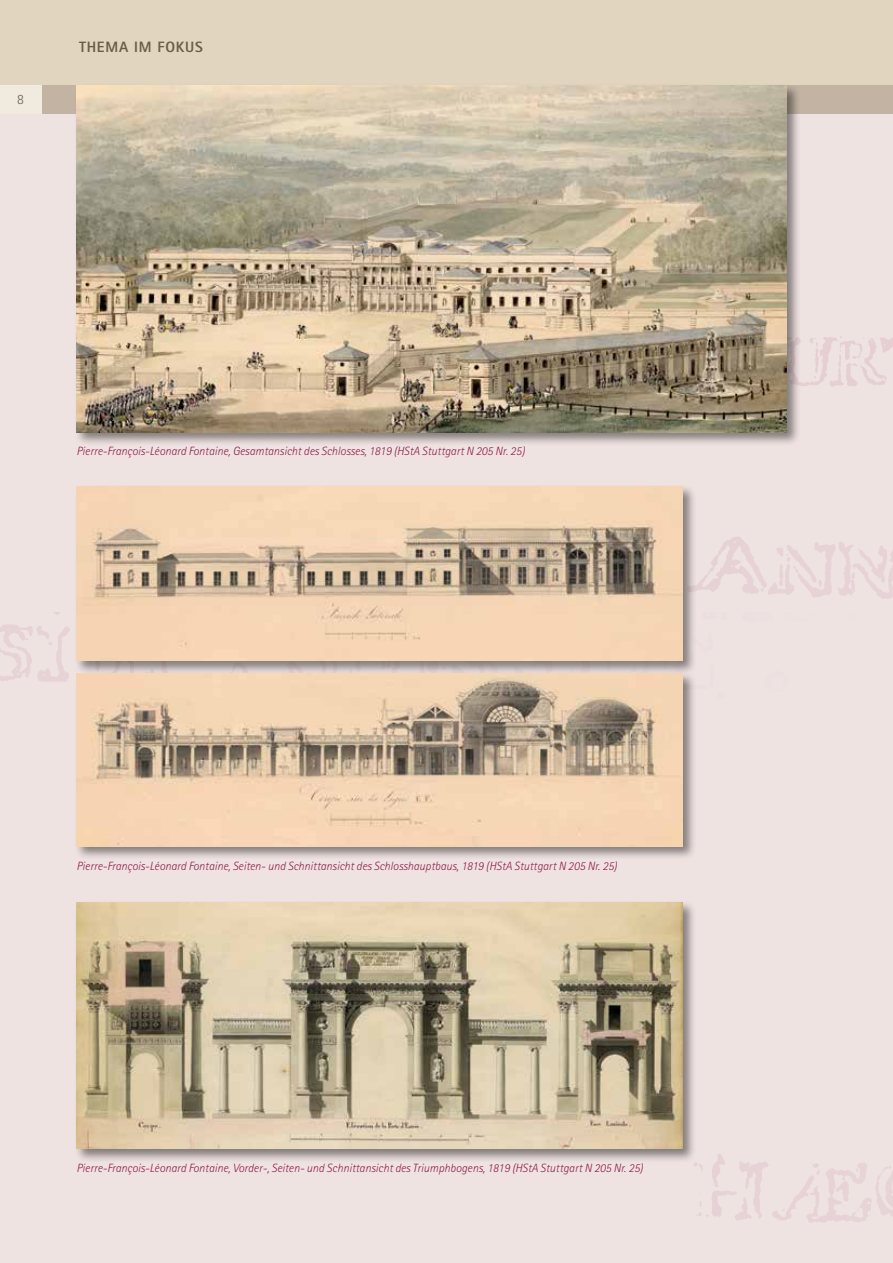
<style>
.page{position:relative;width:893px;height:1263px;background:#fff}
.page>*{position:absolute;margin:0;border:0;box-sizing:border-box;transform-origin:0 0}
.t1{font:800 15px "Rotis Sans Serif Pro";letter-spacing:.05em;color:#6c5c48}
.t2{font:300 14.25px "Rotis Sans Serif Pro";color:#6c5c48}
.t3{font:italic 300 12px "Rotis Sans Serif Pro";color:#8e1f4c}
</style>
<div class="page">
<div style="left:0;top:108px;width:893px;height:1155px;background:#efe3e2"></div>
<div style="left:0;top:0;width:893px;height:108px;background:#e1d5bf"></div>
<div style="left:0;top:85px;width:893px;height:29px;background:#c2b3a3"></div>
<div style="left:0;top:85px;width:41px;height:29px;background:#f0eadf"></div>
<img style="left:801px;top:336px;width:92px;height:51px">
<div style="left:74px;top:900px;width:622px;height:263px;background:#181716;opacity:.5"></div>
<img style="left:77px;top:902px;width:605px;height:247px">
<div style="left:74px;top:484px;width:622px;height:191px;background:#181716;opacity:.5"></div>
<img style="left:77px;top:487px;width:605px;height:174px">
<div style="left:74px;top:671px;width:622px;height:189px;background:#181716;opacity:.5"></div>
<img style="left:77px;top:673px;width:605px;height:173px">
<div style="left:74px;top:83px;width:727px;height:363px;background:#181716;opacity:.5"></div>
<img style="left:77px;top:85px;width:710px;height:347px">
<p class="t2" style="left:17px;top:91px;width:8px">8</p>
<p class="t1" style="left:79px;top:37px;width:125px">THEMA IM FOKUS</p>
<p class="t3" style="left:77px;top:444px;width:450px">Pierre-François-Léonard Fontaine, Gesamtansicht des Schlosses, 1819 (HStA Stuttgart N 205 Nr. 25)</p>
<p class="t3" style="left:77px;top:858px;width:542px">Pierre-François-Léonard Fontaine, Seiten- und Schnittansicht des Schlosshauptbaus, 1819 (HStA Stuttgart N 205 Nr. 25)</p>
<p class="t3" style="left:77px;top:1161px;width:568px">Pierre-François-Léonard Fontaine, Vorder-, Seiten- und Schnittansicht des Triumphbogens, 1819 (HStA Stuttgart N 205 Nr. 25)</p>
</div>
